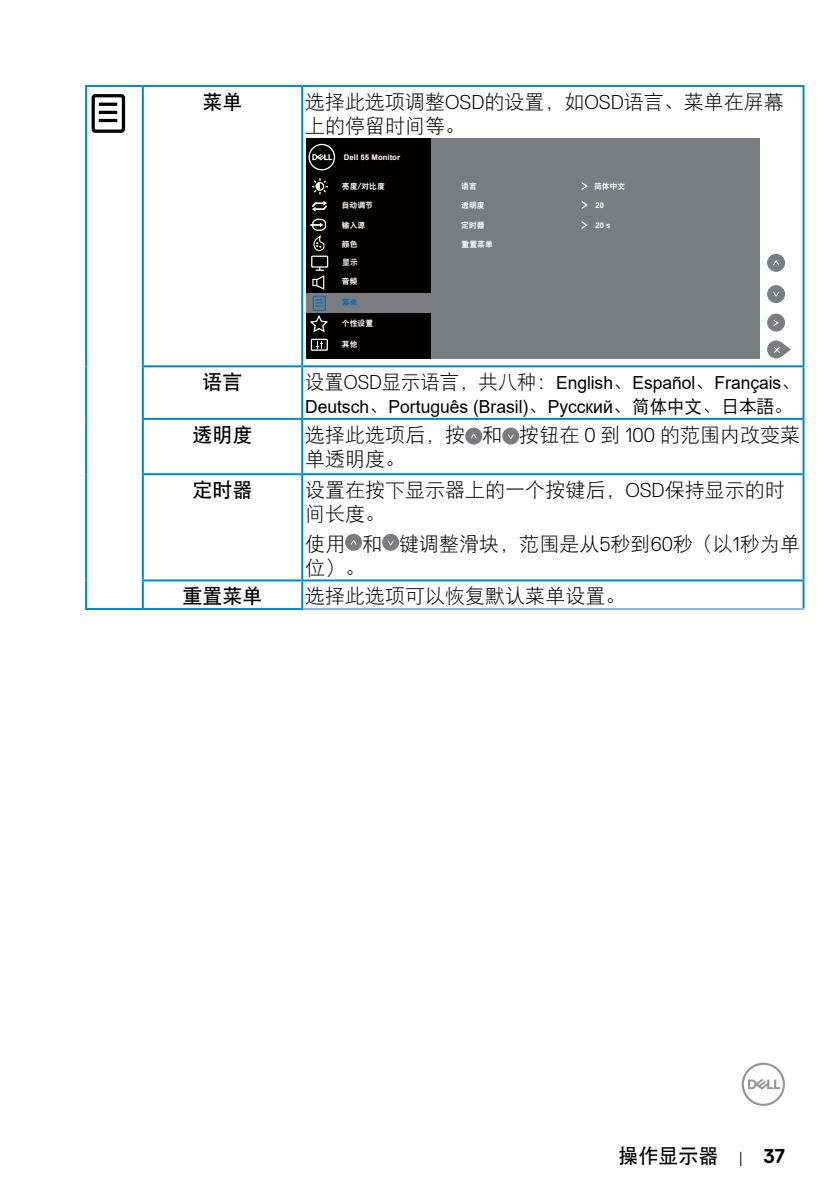
<style>
.page{position:relative;width:840px;height:1191px;background:#fff}
.page>*{position:absolute;margin:0;border:0;box-sizing:border-box;transform-origin:0 0}
.Table_Paragraph{font:20px/24px "DFP Hei W3";color:#000}
.text_OSD_table{font:20px/24px "DFP Hei W3";color:#000}
.Table_Head{font:20px "DFP Hei W7";color:#000}
.Table_Paragraph-2{font:18px/24px "Arial";color:#000}
.t1{font:7.8px "DF Hei W9";color:#fff}
.t2{font:700 7.8px "Arial";color:#fff}
.t3{font:7.8px "DF Hei W9";color:#006fb8}
.s1{font-family:"Dell Replica";font-weight:300}
.s2{font-family:"DFP Hei W3";font-size:20px}
.s3{font-family:"Dell Replica";font-weight:300;font-size:20px}
.s4{font-family:"DFP Hei W5"}
.s5{font-family:"Koz Go Pr 6 N"}
.s6{font-family:"Dell Replica";font-weight:300;font-size:16px}
.s7{font-family:"Dell Replica";font-weight:700}
</style>
<div class="page">
<svg style="left:741px;top:1062px;width:43px;height:44px"></svg>
<hr style="left:85px;top:85px;width:58px;height:2px;background:#0087cb">
<hr style="left:85px;top:87px;width:2px;height:279px;background:#0087cb">
<hr style="left:85px;top:366px;width:2px;height:53px;background:#0087cb">
<hr style="left:85px;top:419px;width:2px;height:55px;background:#0087cb">
<hr style="left:85px;top:474px;width:2px;height:106px;background:#0087cb">
<hr style="left:85px;top:580px;width:2px;height:28px;background:#0087cb">
<hr style="left:143px;top:85px;width:159px;height:2px;background:#0087cb">
<hr style="left:142px;top:87px;width:2px;height:278px;background:#0087cb">
<hr style="left:302px;top:85px;width:502px;height:2px;background:#0087cb">
<hr style="left:301px;top:87px;width:2px;height:278px;background:#0087cb">
<hr style="left:802px;top:87px;width:2px;height:278px;background:#0087cb">
<hr style="left:142px;top:365px;width:160px;height:2px;background:#0087cb">
<hr style="left:142px;top:367px;width:2px;height:51px;background:#0087cb">
<hr style="left:302px;top:365px;width:502px;height:2px;background:#0087cb">
<hr style="left:301px;top:367px;width:2px;height:51px;background:#0087cb">
<hr style="left:802px;top:367px;width:2px;height:51px;background:#0087cb">
<hr style="left:142px;top:418px;width:160px;height:2px;background:#0087cb">
<hr style="left:142px;top:420px;width:2px;height:53px;background:#0087cb">
<hr style="left:302px;top:418px;width:502px;height:2px;background:#0087cb">
<hr style="left:301px;top:420px;width:2px;height:53px;background:#0087cb">
<hr style="left:802px;top:420px;width:2px;height:53px;background:#0087cb">
<hr style="left:142px;top:473px;width:160px;height:2px;background:#0087cb">
<hr style="left:142px;top:475px;width:2px;height:104px;background:#0087cb">
<hr style="left:302px;top:473px;width:502px;height:2px;background:#0087cb">
<hr style="left:301px;top:475px;width:2px;height:104px;background:#0087cb">
<hr style="left:802px;top:475px;width:2px;height:104px;background:#0087cb">
<hr style="left:142px;top:579px;width:160px;height:2px;background:#0087cb">
<hr style="left:142px;top:581px;width:2px;height:27px;background:#0087cb">
<hr style="left:302px;top:579px;width:502px;height:2px;background:#0087cb">
<hr style="left:301px;top:581px;width:2px;height:27px;background:#0087cb">
<hr style="left:802px;top:581px;width:2px;height:27px;background:#0087cb">
<hr style="left:85px;top:608px;width:58px;height:2px;background:#0087cb">
<hr style="left:143px;top:608px;width:160px;height:2px;background:#0087cb">
<hr style="left:303px;top:608px;width:501px;height:2px;background:#84b6e2">
<div style="left:91px;top:94px;width:34px;height:39px;border:3px solid #000;border-radius:3px"></div>
<hr style="left:99px;top:103px;width:18px;height:3px;background:#000">
<hr style="left:99px;top:111px;width:18px;height:3px;background:#000">
<hr style="left:99px;top:119px;width:18px;height:3px;background:#000">
<div style="left:306px;top:139px;width:453px;height:220px;background:#7b7c7f"></div>
<div style="left:306px;top:139px;width:124px;height:220px;background:#030000"></div>
<svg style="left:316px;top:341px;width:6px;height:8px"></svg>
<div style="left:311px;top:255px;width:17px;height:13px;border:1px solid #fff"></div>
<div style="left:310px;top:338px;width:18px;height:13px;border:1px solid #fff"></div>
<div style="left:306px;top:293px;width:125px;height:20px;background:#7b7c7f"></div>
<svg style="left:312px;top:178px;width:16px;height:16px"></svg>
<svg style="left:310px;top:315px;width:18px;height:18px"></svg>
<svg style="left:308px;top:144px;width:27px;height:26px"></svg>
<svg style="left:311px;top:201px;width:17px;height:11px"></svg>
<svg style="left:310px;top:223px;width:13px;height:4px"></svg>
<div style="left:312px;top:219px;width:14px;height:12px;border:1px solid #fff;border-radius:4px"></div>
<svg style="left:581px;top:201px;width:6px;height:8px"></svg>
<svg style="left:581px;top:182px;width:6px;height:8px"></svg>
<svg style="left:581px;top:221px;width:6px;height:8px"></svg>
<div style="left:312px;top:295px;width:14px;height:16px;border:1px solid #0073bb"></div>
<svg style="left:315px;top:299px;width:8px;height:8px"></svg>
<svg style="left:311px;top:235px;width:14px;height:55px"></svg>
<div style="left:766px;top:254px;width:18px;height:18px;background:#7c7d80;border-radius:50%"></div>
<svg style="left:773px;top:260px;width:6px;height:5px"></svg>
<div style="left:766px;top:285px;width:18px;height:18px;background:#7c7d80;border-radius:50%"></div>
<svg style="left:773px;top:292px;width:6px;height:5px"></svg>
<div style="left:766px;top:314px;width:18px;height:17px;background:#7c7d80;border-radius:50%"></div>
<svg style="left:773px;top:319px;width:5px;height:7px"></svg>
<svg style="left:766px;top:340px;width:18px;height:18px"></svg>
<svg style="left:772px;top:342px;width:18px;height:14px"></svg>
<div style="left:465px;top:427px;width:17px;height:17px;background:#7b7c7f;border-radius:50%"></div>
<svg style="left:471px;top:433px;width:5px;height:5px"></svg>
<div style="left:502px;top:427px;width:17px;height:17px;background:#7b7c7f;border-radius:50%"></div>
<svg style="left:507px;top:434px;width:6px;height:5px"></svg>
<div style="left:345px;top:534px;width:17px;height:17px;background:#7b7c7f;border-radius:50%"></div>
<svg style="left:351px;top:539px;width:5px;height:5px"></svg>
<div style="left:382px;top:534px;width:17px;height:17px;background:#7b7c7f;border-radius:50%"></div>
<svg style="left:387px;top:541px;width:6px;height:5px"></svg>
<p class="Table_Head" style="left:202px;top:92px;width:41px">菜单</p>
<p class="Table_Paragraph" style="left:305px;top:90px;width:480px">选择此选项调整<span class="s1">OSD</span>的设置，如<span class="s1">OSD</span>语言、菜单在屏幕上的停留时间等。</p>
<p class="t2" style="left:344px;top:152px;width:58px">Dell 55 Monitor</p>
<p class="t1" style="left:342px;top:183px;width:44px">亮度/对比度</p>
<p class="t1" style="left:341px;top:201px;width:33px">自动调节</p>
<p class="t1" style="left:342px;top:221px;width:25px">输入源</p>
<p class="t1" style="left:342px;top:240px;width:17px">颜色</p>
<p class="t1" style="left:342px;top:258px;width:17px">显示</p>
<p class="t1" style="left:341px;top:278px;width:17px">音频</p>
<p class="t3" style="left:342px;top:298px;width:17px">菜单</p>
<p class="t1" style="left:342px;top:319px;width:33px">个性设置</p>
<p class="t1" style="left:342px;top:341px;width:17px">其他</p>
<p class="t1" style="left:461px;top:183px;width:17px">语言</p>
<p class="t1" style="left:593px;top:183px;width:33px">简体中文</p>
<p class="t1" style="left:461px;top:201px;width:25px">透明度</p>
<p class="t2" style="left:595px;top:200px;width:10px">20</p>
<p class="t1" style="left:461px;top:221px;width:25px">定时器</p>
<p class="t2" style="left:595px;top:220px;width:17px">20 s</p>
<p class="t1" style="left:461px;top:240px;width:33px">重置菜单</p>
<p class="Table_Head" style="left:202px;top:372px;width:41px">语言</p>
<p class="Table_Paragraph-2" style="left:305px;top:371px;width:497px"><span class="s2">设置</span><span class="s3">OSD</span><span class="s2">显示语言，共八种：</span>English<span class="s2">、</span>Español<span class="s2">、</span>Français<span class="s2">、<br></span>Deutsch<span class="s2">、</span>Português (Brasil)<span class="s2">、</span>Русский<span class="s2">、</span><span class="s4">简体中文</span><span class="s2">、</span><span class="s5">日本語</span><span class="s2">。</span></p>
<p class="Table_Head" style="left:192px;top:424px;width:61px">透明度</p>
<p class="text_OSD_table" style="left:305px;top:422px;width:496px">选择此选项后，按 和 按钮在 <span class="s1">0</span> 到 <span class="s1">100</span> 的范围内改变菜单透明度。</p>
<p class="Table_Head" style="left:192px;top:480px;width:61px">定时器</p>
<p class="Table_Paragraph" style="left:305px;top:478px;width:481px">设置在按下显示器上的一个按键后，<span class="s1">OSD</span>保持显示的时间长度。</p>
<p class="Table_Paragraph" style="left:305px;top:531px;width:496px">使用 和 键调整滑块，范围是从<span class="s1">5</span>秒到<span class="s1">60</span>秒（以<span class="s1">1</span>秒为单位）。</p>
<p class="Table_Head" style="left:182px;top:586px;width:81px">重置菜单</p>
<p class="Table_Paragraph" style="left:305px;top:584px;width:322px">选择此选项可以恢复默认菜单设置。</p>
<p class="Table_Head" style="left:618px;top:1145px;width:168px">操作显示器 <span class="s6">|</span> <span class="s7">37</span></p>
</div>
